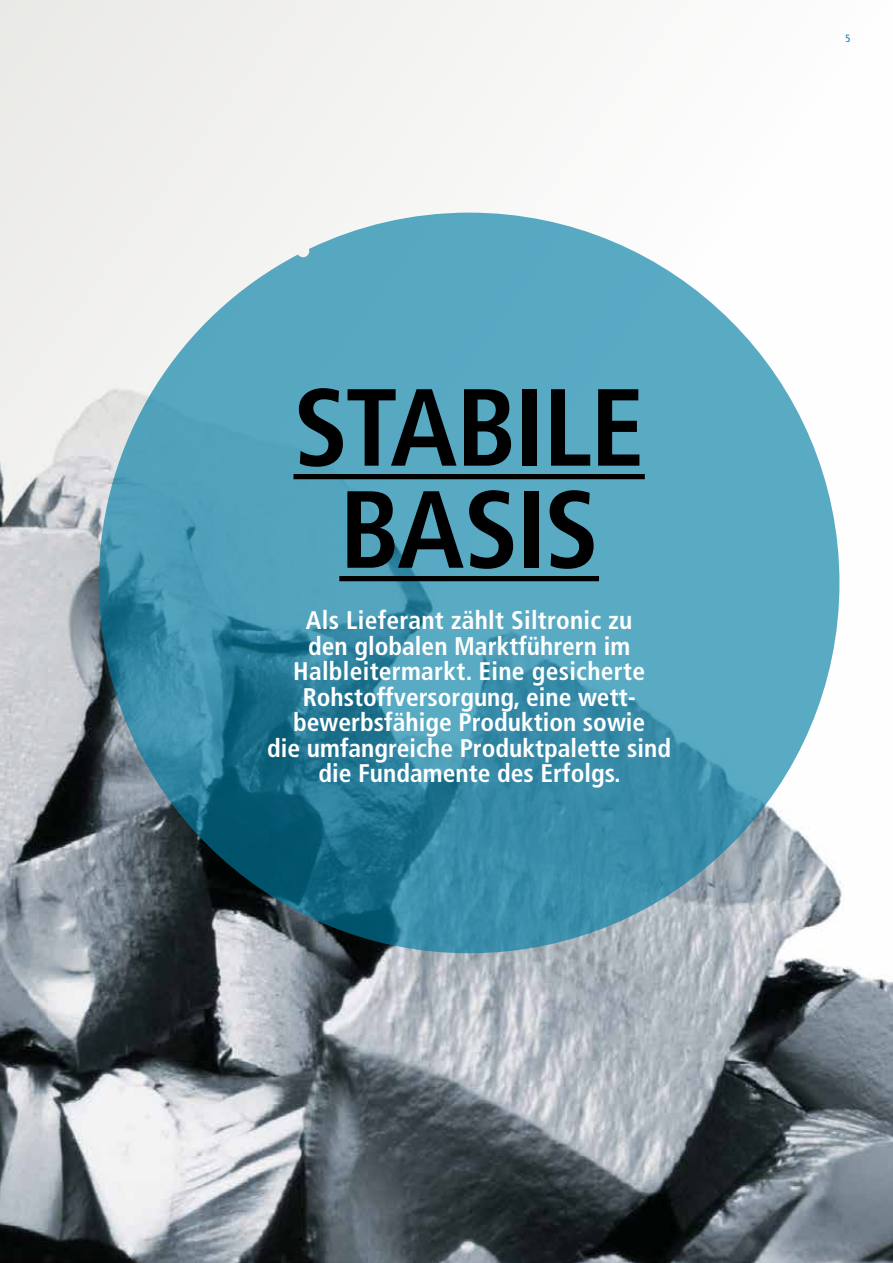
<style>
.page{position:relative;width:893px;height:1263px;background:#fff}
.page>*{position:absolute;margin:0;border:0;box-sizing:border-box;transform-origin:0 0}
.t1{font:700 condensed 109.5px/102px "Frutiger LT Std";letter-spacing:-.02em;color:#000;text-align:center}
.t2{font:700 condensed 25.5px/25.5px "Frutiger LT Std";color:#fff;text-align:center}
.t3{font:condensed 10.5px "Frutiger LT Std";color:#007da4}
</style>
<div class="page">
<img style="left:0;top:0;width:893px;height:1263px">
<svg style="left:99px;top:213px;width:740px;height:740px;background:#62a3b8"></svg>
<div style="left:293px;top:474px;width:352px;height:5px;background:#000"></div>
<div style="left:339px;top:576px;width:260px;height:5px;background:#000"></div>
<h1 class="t1" style="left:293px;top:377px;width:353px">STABILE<br>BASIS</h1>
<p class="t2" style="left:267px;top:608px;width:405px">Als Lieferant zählt Siltronic zu<br>den globalen Marktführern im Halbleitermarkt. Eine gesicherte Rohstoffversorgung, eine wett&shy;bewerbsfähige Produktion sowie<br>die umfangreiche Produktpalette sind die Fundamente des Erfolgs.</p>
<p class="t3" style="left:845px;top:32px;width:7px">5</p>
</div>
